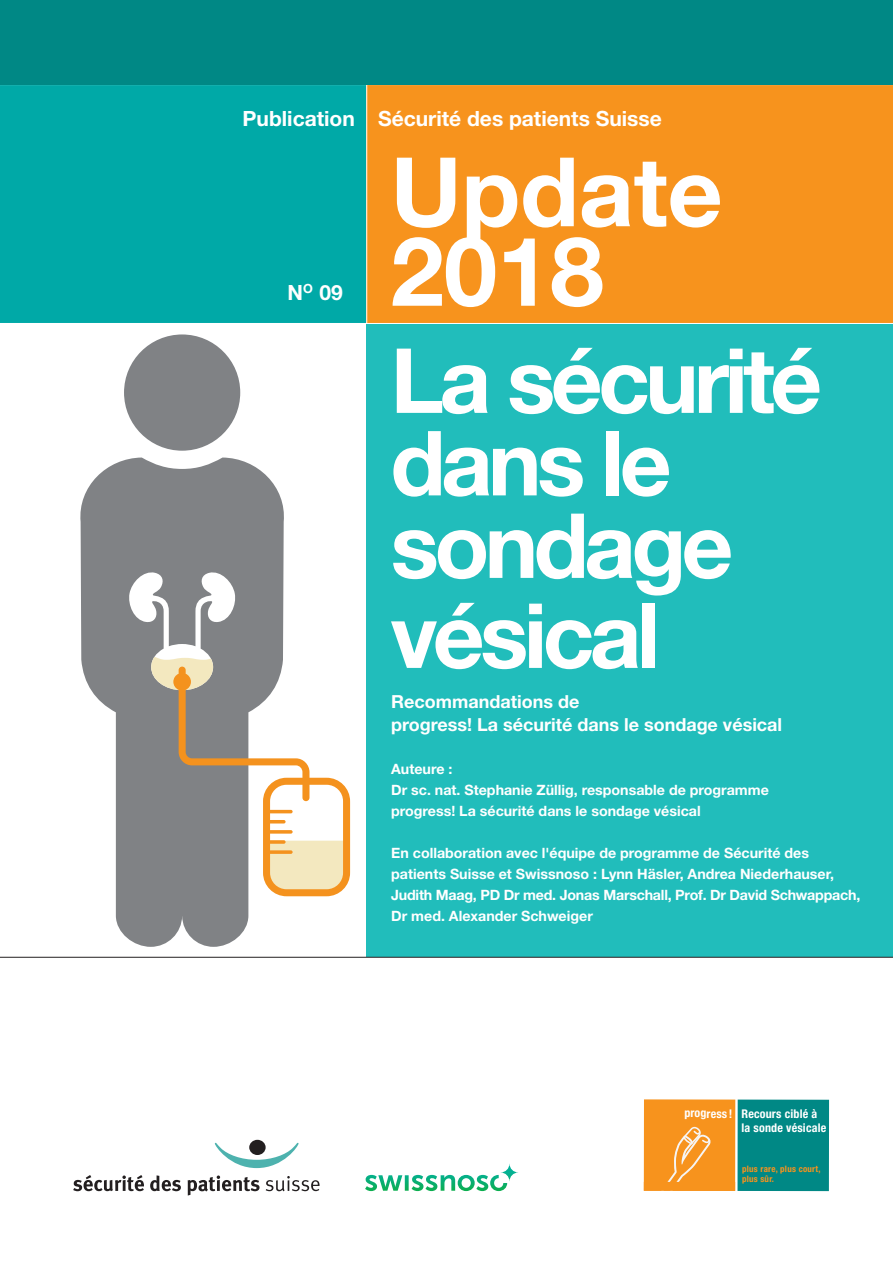
<style>
.page{position:relative;width:893px;height:1263px;background:#fff}
.page>*{position:absolute;margin:0;border:0;box-sizing:border-box;transform-origin:0 0}
.t1{font:700 96px/79.5px "Helvetica Neue";color:#fff}
.t2{font:700 90px/82.5px "Helvetica Neue";letter-spacing:-.05em;color:#fff}
.t3{font:700 21px "Helvetica Neue";color:#fff}
.t4{font:700 18px/22.5px "Helvetica Neue";color:#fff}
.t5{font:700 14.25px/21px "Helvetica Neue";color:#fff}
.t6{font:700 condensed 12px/13.6px "Helvetica Neue";letter-spacing:.01em;color:#fff}
.t7{font:700 condensed 8.85px/10.4px "Helvetica Neue";letter-spacing:.03em;color:#f7931d}
</style>
<div class="page">
<div style="left:0;top:85px;width:367px;height:238px;background:#00a9a7"></div>
<div style="left:367px;top:85px;width:526px;height:238px;background:#f7931d"></div>
<div style="left:367px;top:323px;width:526px;height:634px;background:#21bdbb"></div>
<hr style="left:366px;top:85px;width:1px;height:238px;background:#fff">
<hr style="left:0;top:957px;width:893px;height:1px;background:#231f20">
<svg style="left:73px;top:1175px;width:71px;height:16px"></svg>
<svg style="left:150px;top:1175px;width:31px;height:16px"></svg>
<svg style="left:188px;top:1175px;width:72px;height:20px"></svg>
<svg style="left:266px;top:1176px;width:54px;height:15px"></svg>
<svg style="left:215px;top:1143px;width:84px;height:25px"></svg>
<div style="left:249px;top:1140px;width:17px;height:15px;background:#231f20;border-radius:50%"></div>
<div style="left:124px;top:334px;width:116px;height:117px;background:#808285;border-radius:50%"></div>
<svg style="left:80px;top:457px;width:207px;height:490px;fill:#808285"></svg>
<svg style="left:127px;top:570px;width:223px;height:326px"></svg>
<hr style="left:0;top:323px;width:893px;height:1px;background:#fff">
<svg style="left:365px;top:1164px;width:153px;height:27px"></svg>
<div style="left:0;top:0;width:893px;height:85px;background:#008885"></div>
<div style="left:737px;top:1099px;width:92px;height:92px;background:#008885"></div>
<div style="left:644px;top:1099px;width:91px;height:92px;background:#f7931d"></div>
<svg style="left:667px;top:1127px;width:44px;height:55px"></svg>
<h3 class="t3" style="left:243px;top:111px;width:421px">Publication Sécurité des patients Suisse</h3>
<h3 class="t3" style="left:288px;top:285px;width:57px">N<sup>O</sup> 09</h3>
<h1 class="t1" style="left:391px;top:161px;width:334px">Update<br>2018</h1>
<h2 class="t2" style="left:391px;top:348px;width:433px">La sécurité dans le sondage</h2>
<h2 class="t2" style="left:391px;top:603px;width:271px">vésical</h2>
<p class="t4" style="left:391px;top:692px;width:393px">Recommandations de<br>progress! La sécurité dans le sondage vésical</p>
<p class="t5" style="left:391px;top:760px;width:379px">Auteure :<br>Dr sc. nat. Stephanie Züllig, responsable de programme progress! La sécurité dans le sondage vésical</p>
<p class="t5" style="left:391px;top:844px;width:471px">En collaboration avec l'équipe de programme de Sécurité des patients Suisse et Swissnoso : Lynn Häsler, Andrea Niederhauser, Judith Maag, PD Dr med. Jonas Marschall, Prof. Dr David Schwappach, Dr med. Alexander Schweiger</p>
<p class="t6" style="left:684px;top:1107px;width:50px">progress !</p>
<p class="t6" style="left:741px;top:1108px;width:86px">Recours ciblé à la sonde vésicale</p>
<p class="t7" style="left:742px;top:1164px;width:80px">plus rare, plus court, plus sûr.</p>
</div>
